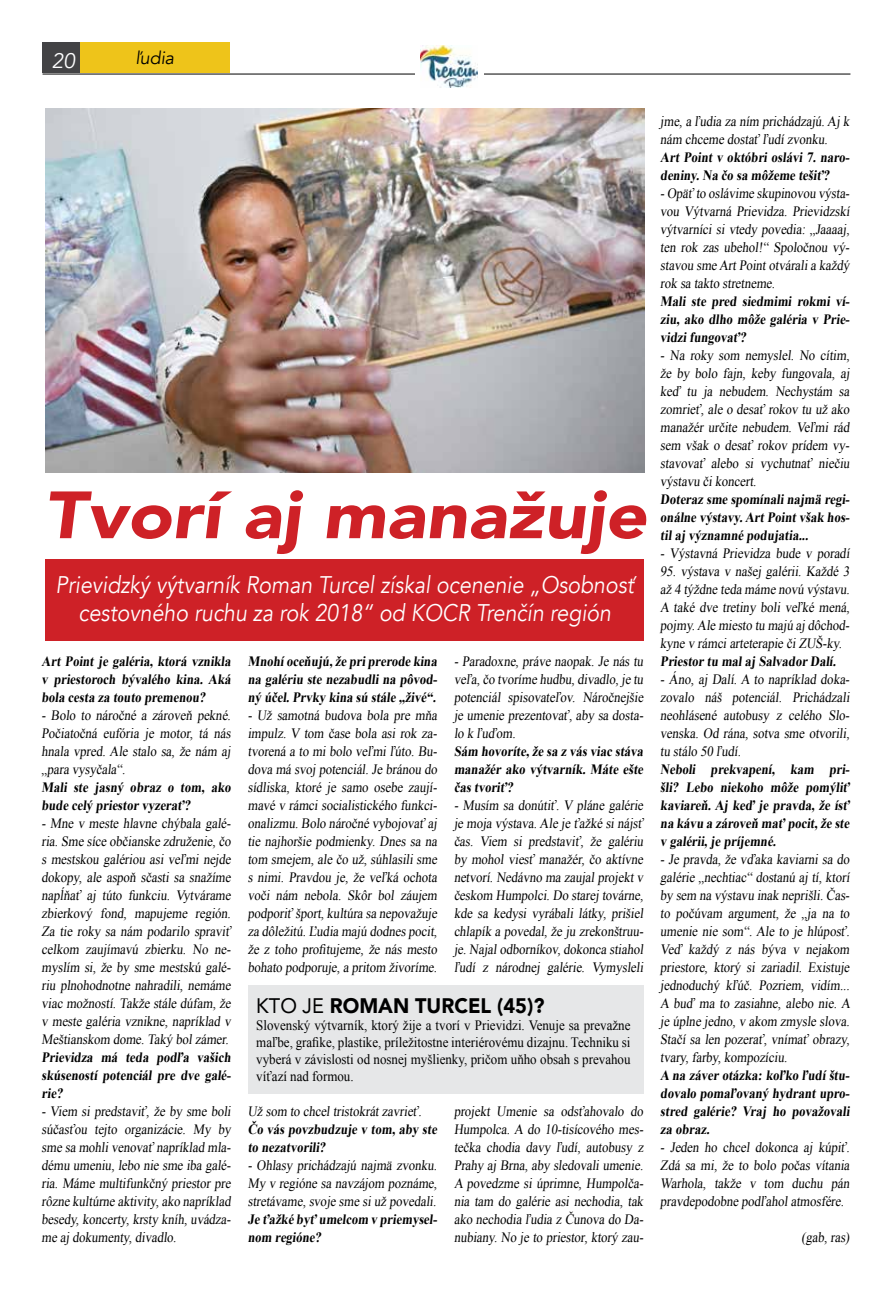
<style>
.page{position:relative;width:893px;height:1297px;background:#fff}
.page>*{position:absolute;margin:0;border:0;box-sizing:border-box;transform-origin:0 0}
.t1{font:900 66px "Avenir";color:#ce2127;scale:1.11 1}
.t2{font:italic 24px/28.5px "Avenir";color:#fff;text-align:center;scale:.89 1}
.t3{font:900 21px "Avenir";color:#000;scale:.95 1}
.t4{font:21px "Avenir";color:#fff}
.t5{font:18px "Avenir";color:#000}
.t6{font:14.25px/18px "Times New Roman";color:#000;text-align:justify;scale:.89 1}
.t7{font:700 14.25px/18px "Times New Roman";color:#000;text-align:justify;scale:.89 1}
.t8{font:14.25px/17.1px "Times New Roman";color:#000;text-align:justify;scale:.91 1}
.s1{font-weight:400}
</style>
<div class="page">
<hr style="left:43px;top:74px;width:807px;height:1px;background:#000">
<div style="left:43px;top:43px;width:52px;height:30px;background:#434345"></div>
<div style="left:80px;top:43px;width:150px;height:30px;background:#eec41a"></div>
<div style="left:416px;top:43px;width:68px;height:46px;background:#fff"></div>
<img style="left:420px;top:46px;width:58px;height:41px">
<div style="left:45px;top:560px;width:599px;height:81px;background:#ce2127"></div>
<img style="left:45px;top:108px;width:599px;height:364px">
<div style="left:248px;top:986px;width:395px;height:108px;background:#e6e7e8"></div>
<h3 class="t4" style="left:52px;top:48px;width:28px">20</h3>
<p class="t5" style="left:135px;top:47px;width:43px">ľudia</p>
<h1 class="t1" style="left:45px;top:459px;width:556px">Tvorí aj manažuje</h1>
<h2 class="t2" style="left:56px;top:571px;width:651px">Prievidzký výtvarník Roman Turcel získal ocenenie „Osobnosť cestovného ruchu za rok 2018“ od KOCR Trenčín región</h2>
<p class="t7" style="left:42px;top:652px;width:217px">Art Point j e galéria, ktorá vznikla v priestoroch bývalého kina. Aká bola cesta za touto premenou?</p>
<p class="t6" style="left:42px;top:706px;width:217px;text-align:left">- Bolo to náročné a zároveň p ekné.<br>Počiatočná eufória j e motor, tá nás hnala vpred. Ale stalo sa, že nám aj „p ara vysyčala“.</p>
<p class="t7" style="left:42px;top:778px;width:217px">Mali ste j asný obraz o tom, ako bude celý priestor vyzerať?</p>
<p class="t6" style="left:42px;top:814px;width:217px">- Mne v meste hlavne chýbala galé&shy;ria.Sme síce občianske združenie,čo s mestskou galériou asi veľmi nej de dokopy, ale asp oň sčasti sa snažíme nap ĺňať aj túto funkciu. Vytvárame zbierkový fond, mapuj eme región.<br>Za tie roky sa nám p odarilo spraviť celkom zauj ímavú zbierku. No ne&shy;myslím si, že by sme mestskú galé&shy;riu p lnohodnotne nahradili, nemáme viac možností. Takže stále dúfam, že v meste galéria vznikne, napríklad v Meštianskom dome.Taký bol zámer.</p>
<p class="t7" style="left:42px;top:1048px;width:217px">Prievidza má teda podľa vašich skúseností potenciál pre dve galé&shy;rie?</p>
<p class="t6" style="left:42px;top:1102px;width:217px">- Viem si predstaviť, že by sme boli súčasťou tejto organizácie. My by sme sa mohli venovať napríklad mla&shy;dému umeniu, lebo nie sme iba galé&shy;ria. Máme multifunkčný priestor pre rôzne kultúrne aktivity,ako nap ríklad besedy, koncerty, krsty kníh, uvádza&shy;me aj dokumenty, divadlo.</p>
<p class="t7" style="left:248px;top:652px;width:217px">Mnohíoceňuj ú,že priprerode kina na galériu ste nezabudli na pôvod&shy;ný účel. Prvky kina sú stále „živé“.</p>
<p class="t6" style="left:248px;top:706px;width:217px;text-align:left">- Už samotná budova bola pre mňa impulz. V tom čase bola asi rok za&shy;tvorená a to mi bolo veľmi ľúto. Bu&shy;dova má svoj p otenciál. Je bránou do sídliska, ktoré j e samo osebe zauj í&shy;mavé v rámci socialistického funkci&shy;onalizmu. Bolo náročné vyboj ovať aj tie najhoršie p odmienky. Dnes sa na tom smej em, ale čo už, súhlasili sme s nimi. Pravdou j e, že veľká ochota voči nám nebola. Skôr bol záuj em p odp oriť šp ort,kultúra sa nep ovažuj e za dôležitú.Ľudia majú dodnes p ocit, že z toho profituj eme, že nás mesto bohato p odp oruj e, a pritom živoríme.</p>
<p class="t6" style="left:454px;top:652px;width:217px">- Paradoxne, práve naop ak. Je nás tu veľa,čo tvoríme hudbu,divadlo,j e tu p otenciál spisovateľov. Náročnej šie j e umenie prezentovať, aby sa dosta&shy;lo k ľuďom.</p>
<p class="t7" style="left:454px;top:742px;width:217px">Sám hovoríte,že sa z vás viac stáva manažér ako výtvarník. Máte ešte čas tvoriť?</p>
<p class="t6" style="left:454px;top:796px;width:217px">- Musím sa donútiť. V p láne galérie j e moj a výstava.Ale j e ťažké si náj sť čas. Viem si predstaviť, že galériu by mohol viesť manažér, čo aktívne netvorí. Nedávno ma zauj al proj ekt v českom Humpolci. Do starej továrne, kde sa kedysi vyrábali látky, prišiel chlap ík a p ovedal, že ju zrekonštruu&shy;j e.Naj alodborníkov,dokonca stiahol ľudí z národnej galérie. Vymysleli</p>
<h3 class="t3" style="left:256px;top:987px;width:305px"><span class="s1">KTO JE</span> ROMAN TURCEL (45)?</h3>
<p class="t8" style="left:256px;top:1016px;width:413px">Slovenský výtvarník, ktorý žije a tvorí v Prievidzi. Venuje sa prevažne maľbe, grafike, plastike, príležitostne interiérovému dizajnu. Techniku si vyberá v závislosti od nosnej myšlienky, pričom uňho obsah s prevahou víťazí nad formou.</p>
<p class="t6" style="left:248px;top:1102px;width:199px">Už som to chcel tristokrát zavrieť.</p>
<p class="t7" style="left:248px;top:1120px;width:217px">Čo vás povzbudzuj e v tom, aby ste to nezatvorili?</p>
<p class="t6" style="left:248px;top:1156px;width:217px">- Ohlasy prichádzajú naj mä zvonku.<br>My v regióne sa navzáj om poznáme, stretávame, svoj e sme si už povedali.</p>
<p class="t7" style="left:248px;top:1210px;width:217px">Je ťažké byť umelcom v priemysel&shy;nom regióne?</p>
<p class="t6" style="left:454px;top:1102px;width:217px">proj ekt Umenie sa odsťahovalo do Humpolca. A do 10-tisícového mes&shy;tečka chodia davy ľudí, autobusy z Prahy aj Brna, aby sledovali umenie.<br>A povedzme si úprimne, Humpolča&shy;nia tam do galérie asi nechodia, tak ako nechodia ľudia z Čunova do Da&shy;nubiany. No j e to priestor, ktorý zau-</p>
<p class="t6" style="left:660px;top:112px;width:217px">jme, a ľudia za ním prichádzajú.Aj k nám chceme dostať ľudí zvonku.</p>
<p class="t7" style="left:660px;top:148px;width:217px">Art Point v októbri oslávi 7. naro&shy;deniny. Na čo sa môžeme tešiť?</p>
<p class="t6" style="left:660px;top:184px;width:217px">-Op äť to oslávime skupinovou výsta&shy;vou Výtvarná Prievidza. Prievidzskí výtvarníci si vtedy p ovedia: „Jaaaaj , ten rok zas ubehol!“ Sp oločnou vý&shy;stavou sme ArtPointotváralia každý rok sa takto stretneme.</p>
<p class="t7" style="left:660px;top:292px;width:217px">Mali ste pred siedmimi rokmi ví&shy;ziu, ako dlho môže galéria v Prie&shy;vidzi fungovať?</p>
<p class="t6" style="left:660px;top:346px;width:217px;text-align:left">- Na roky som nemyslel. No cítim, že by bolo faj n, keby fungovala, aj keď tu j a nebudem. Nechystám sa zomrieť, ale o desať rokov tu už ako manažér určite nebudem. Veľmi rád sem však o desať rokov prídem vy&shy;stavovať alebo si vychutnať niečiu výstavu či koncert.</p>
<p class="t7" style="left:660px;top:490px;width:217px">Doteraz sme spomínali naj mä regi&shy;onálne výstavy.Art Point však hos&shy;til aj významné poduj atia...</p>
<p class="t6" style="left:660px;top:544px;width:217px">- Výstavná Prievidza bude v p oradí</p>
<p class="t6" style="left:660px;top:562px;width:217px">95. výstava v našej galérii. Každé 3 až 4 týždne teda máme novú výstavu.<br>A také dve tretiny boli veľké mená, p oj my.Ale miesto tu majú aj dôchod&shy;kyne v rámci arteterap ie či ZUŠ-ky.</p>
<p class="t7" style="left:660px;top:652px;width:202px">Priestor tu mal aj Salvador Dalí.</p>
<p class="t6" style="left:660px;top:670px;width:217px">- Áno, aj Dalí. A to napríklad doka&shy;zovalo náš p otenciál. Prichádzali neohlásené autobusy z celého Slo&shy;venska. Od rána, sotva sme otvorili, tu stálo 50 ľudí.</p>
<p class="t7" style="left:660px;top:760px;width:217px">Neboli prekvapení, kam pri&shy;šli? Lebo niekoho môže pomýliť kaviareň. Aj keď j e pravda, že ísť na kávu a zároveň mať pocit,že ste v galérii, j e príj emné.</p>
<p class="t6" style="left:660px;top:850px;width:217px">- Je pravda, že vďaka kaviarni sa do galérie „nechtiac“ dostanú aj tí, ktorí by sem na výstavu inak neprišli. Čas&shy;to p očúvam argument, že „j a na to umenie nie som“. Ale to j e hlúp osť.<br>Veď každý z nás býva v nej akom priestore, ktorý si zariadil. Existuj e j ednoduchý kľúč. Pozriem, vidím...<br>A buď ma to zasiahne, alebo nie. A j e úplne j edno, v akom zmysle slova.<br>Stačí sa len p ozerať, vnímať obrazy, tvary, farby, komp ozíciu.</p>
<p class="t7" style="left:660px;top:1066px;width:217px">A na záver otázka: koľko ľudí štu&shy;dovalo pomaľovaný hydrant upro&shy;stred galérie? Vraj ho považovali za obraz.</p>
<p class="t6" style="left:660px;top:1138px;width:217px">- Jeden ho chcel dokonca aj kúpiť.<br>Zdá sa mi, že to bolo p očas vítania Warhola, takže v tom duchu p án pravdep odobne p odľahol atmosfére.</p>
<p class="t6" style="left:802px;top:1228px;width:58px">(gab, ras)</p>
</div>
